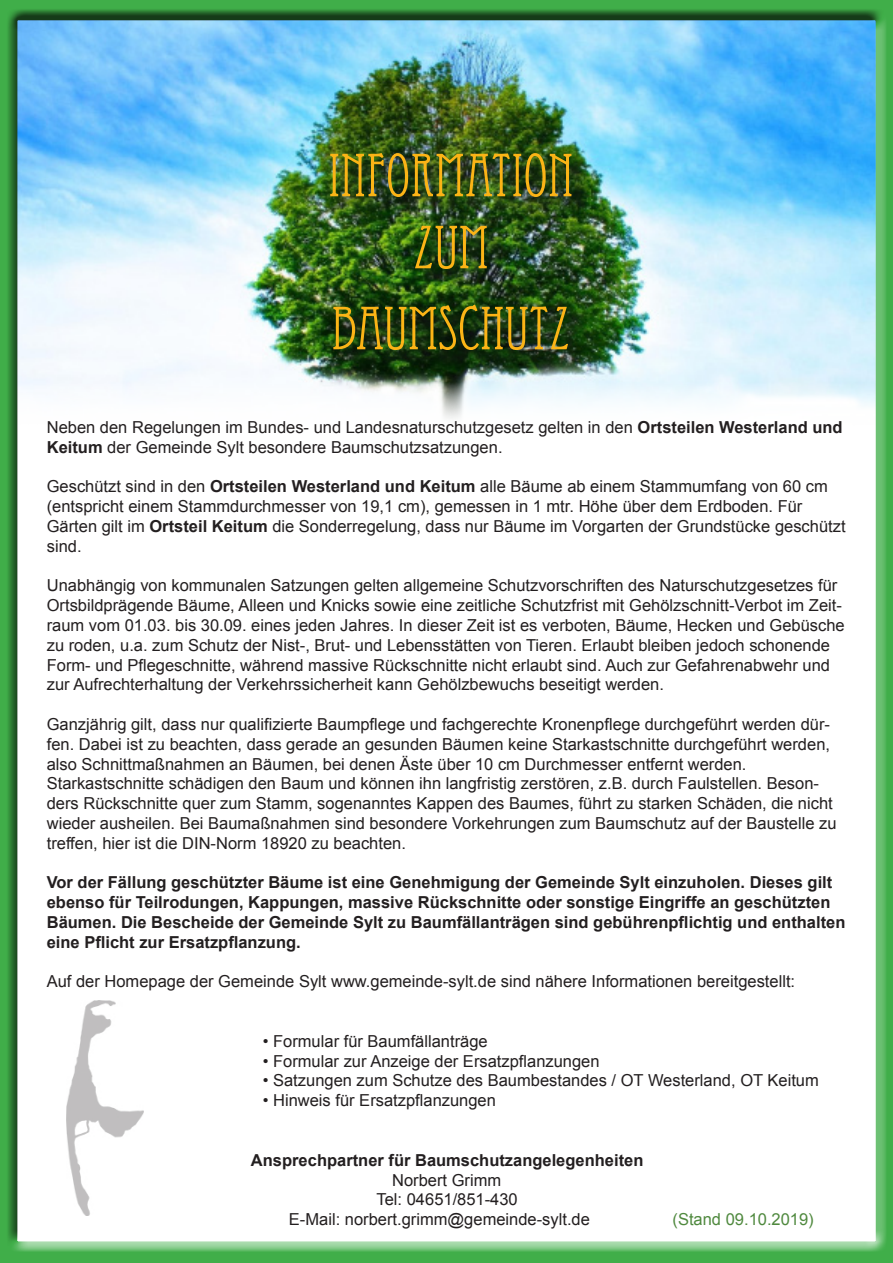
<style>
.page{position:relative;width:893px;height:1263px;background:#fff}
.page>*{position:absolute;margin:0;border:0;box-sizing:border-box;transform-origin:0 0}
.t1{font:60px/72px "Eccentric Std";color:#fbb416;text-align:center}
.t2{font:16.5px/19.8px "Arial";color:#231f20}
.t3{font:700 16.5px/19.8px "Arial";color:#231f20}
.t4{font:16.5px "Arial";color:#4f893e}
.s1{font-weight:700}
</style>
<div class="page">
<div style="left:0;top:0;width:893px;height:1263px;background:#231f20;opacity:.75"></div>
<div style="left:333px;top:155px;width:257px;height:213px;background:#231f20;opacity:.75"></div>
<p class="t1" style="left:328px;top:140px;width:247px">INFORMATION<br>ZUM</p>
<p class="t1" style="left:331px;top:293px;width:240px">BAUMSCHUTZ</p>
<p class="t2" style="left:47px;top:417px;width:797px">Neben den Regelungen im Bundes- und Landesnaturschutzgesetz gelten in den <span class="s1">Ortsteilen Westerland und<br>Keitum</span> der Gemeinde Sylt besondere Baumschutzsatzungen.</p>
<p class="t2" style="left:47px;top:477px;width:800px">Geschützt sind in den <span class="s1">Ortsteilen Westerland und Keitum</span> alle Bäume ab einem Stammumfang von 60 cm (entspricht einem Stammdurchmesser von 19,1 cm), gemessen in 1 mtr. Höhe über dem Erdboden. Für Gärten gilt im <span class="s1">Ortsteil Keitum</span> die Sonderregelung, dass nur Bäume im Vorgarten der Grundstücke geschützt sind.</p>
<p class="t2" style="left:47px;top:576px;width:799px">Unabhängig von kommunalen Satzungen gelten allgemeine Schutzvorschriften des Naturschutzgesetzes für Ortsbildprägende Bäume, Alleen und Knicks sowie eine zeitliche Schutzfrist mit Gehölzschnitt-Verbot im Zeit&shy;raum vom 01.03. bis 30.09. eines jeden Jahres. In dieser Zeit ist es verboten, Bäume, Hecken und Gebüsche zu roden, u.a. zum Schutz der Nist-, Brut- und Lebensstätten von Tieren. Erlaubt bleiben jedoch schonende Form- und Pflegeschnitte, während massive Rückschnitte nicht erlaubt sind. Auch zur Gefahrenabwehr und zur Aufrechterhaltung der Verkehrssicherheit kann Gehölzbewuchs beseitigt werden.</p>
<p class="t2" style="left:47px;top:714px;width:785px;text-align:justify">Ganzjährig gilt, dass nur qualifizierte Baumpflege und fachgerechte Kronenpflege durchgeführt werden dür&shy;fen. Dabei ist zu beachten, dass gerade an gesunden Bäumen keine Starkastschnitte durchgeführt werden, also Schnittmaßnahmen an Bäumen, bei denen Äste über 10 cm Durchmesser entfernt werden.</p>
<p class="t2" style="left:47px;top:774px;width:791px">Starkastschnitte schädigen den Baum und können ihn langfristig zerstören, z.B. durch Faulstellen. Beson&shy;ders Rückschnitte quer zum Stamm, sogenanntes Kappen des Baumes, führt zu starken Schäden, die nicht wieder ausheilen. Bei Baumaßnahmen sind besondere Vorkehrungen zum Baumschutz auf der Baustelle zu treffen, hier ist die DIN-Norm 18920 zu beachten.</p>
<p class="t3" style="left:47px;top:873px;width:800px">Vor der Fällung geschützter Bäume ist eine Genehmigung der Gemeinde Sylt einzuholen. Dieses gilt ebenso für Teilrodungen, Kappungen, massive Rückschnitte oder sonstige Eingriffe an geschützten Bäumen. Die Bescheide der Gemeinde Sylt zu Baumfällanträgen sind gebührenpflichtig und enthalten eine Pflicht zur Ersatzpflanzung.</p>
<p class="t2" style="left:47px;top:972px;width:750px">Auf der Homepage der Gemeinde Sylt www.gemeinde-sylt.de sind nähere Informationen bereitgestellt:</p>
<p class="t2" style="left:263px;top:1031px;width:226px">• Formular für Baumfällanträge</p>
<p class="t2" style="left:263px;top:1051px;width:338px">• Formular zur Anzeige der Ersatzpflanzungen</p>
<p class="t2" style="left:263px;top:1071px;width:558px">• Satzungen zum Schutze des Baumbestandes / OT Westerland, OT Keitum</p>
<p class="t2" style="left:263px;top:1091px;width:235px">• Hinweis für Ersatzpflanzungen</p>
<p class="t3" style="left:251px;top:1150px;width:394px">Ansprechpartner für Baumschutzangelegenheiten</p>
<p class="t2" style="left:392px;top:1170px;width:111px">Norbert Grimm</p>
<p class="t2" style="left:377px;top:1190px;width:143px">Tel: 04651/851-430</p>
<p class="t2" style="left:289px;top:1209px;width:302px">E-Mail: norbert.grimm@gemeinde-sylt.de</p>
<p class="t4" style="left:672px;top:1208px;width:143px">(Stand 09.10.2019)</p>
</div>
